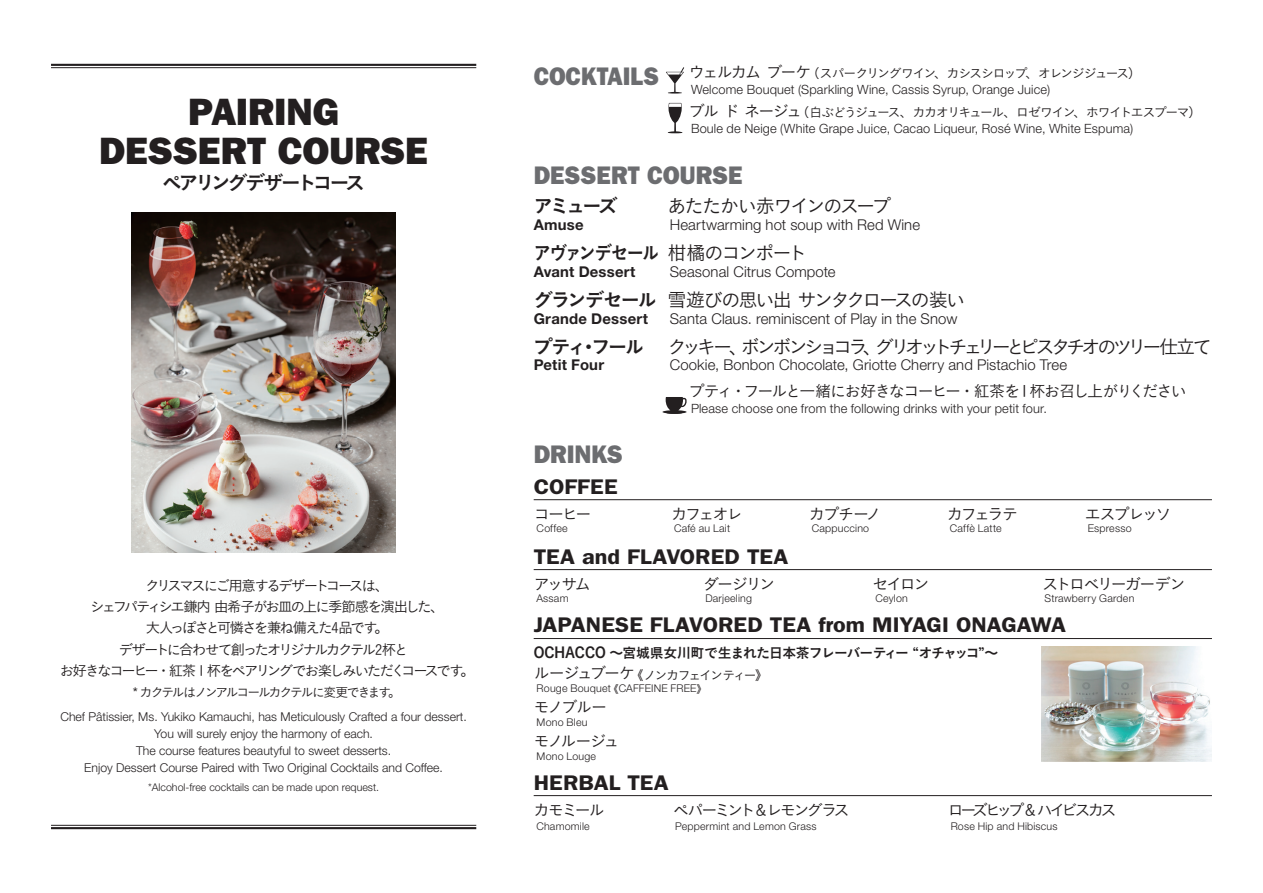
<style>
.page{position:relative;width:1263px;height:893px;background:#fff}
.page>*{position:absolute;margin:0;border:0;box-sizing:border-box;transform-origin:0 0}
.t1{font:38.25px "ITC Franklin Gothic Std Hvy";letter-spacing:-.005em;color:#231f20}
.t2{font:25.5px "ITC Franklin Gothic Std Hvy";color:#6c6d70;scale:.95 1}
.t3{font:25.5px "ITC Franklin Gothic Std Hvy";color:#6c6d70;scale:.93 1}
.t4{font:600 21.3px "ITC Franklin Gothic Std";color:#231f20;scale:1.1 1}
.t5{font:19.65px "Koburina Go Std N W6";letter-spacing:-.145em;color:#231f20}
.t6{font:19.2px "Koburina Go Std N W3";letter-spacing:-.21em;color:#231f20}
.t7{font:19.2px "Koburina Go Std N W3";letter-spacing:-.11em;color:#231f20}
.t8{font:19.2px "Koburina Go Std N W6";letter-spacing:-.09em;color:#231f20;scale:.9 1}
.t9{font:19.2px "Koburina Go Std N W3";letter-spacing:-.1em;color:#231f20}
.t10{font:19.2px "Koburina Go Std N W6";letter-spacing:-.115em;color:#231f20}
.t11{font:19.2px "Koburina Go Std N W6";letter-spacing:-.085em;color:#231f20}
.t12{font:15.9px "Koburina Go Std N W3";letter-spacing:-.125em;color:#231f20}
.t13{font:15.9px "Koburina Go Std N W3";letter-spacing:-.1em;color:#231f20}
.t14{font:15.9px "Koburina Go Std N W3";letter-spacing:-.16em;color:#231f20}
.t15{font:15.9px "Koburina Go Std N W3";letter-spacing:-.205em;color:#231f20}
.t16{font:15.9px "Koburina Go Std N W3";letter-spacing:-.105em;color:#231f20}
.t17{font:300 14.85px "Helvetica Neue LT Std";letter-spacing:.005em;color:#231f20}
.t18{font:700 14.85px "Helvetica Neue LT Std";letter-spacing:.015em;color:#231f20}
.t19{font:14.4px/21.3px "Koburina Go Std N W3";letter-spacing:-.15em;color:#231f20;text-align:center}
.t20{font:13.8px "Koburina Go Std N W6";letter-spacing:-.055em;color:#231f20}
.t21{font:300 12.75px "Helvetica Neue LT Std";letter-spacing:.015em;color:#231f20}
.t22{font:12.75px "Koburina Go Std N W3";letter-spacing:-.13em;color:#231f20}
.t23{font:12.75px "Koburina Go Std N W3";letter-spacing:-.11em;color:#231f20}
.t24{font:12.75px "Koburina Go Std N W3";letter-spacing:-.155em;color:#231f20}
.t25{font:300 12.15px/17px "Helvetica Neue LT Std";color:#231f20;text-align:center}
.t26{font:300 10.65px "Helvetica Neue LT Std";letter-spacing:.02em;color:#231f20}
.t27{font:300 10.65px "Helvetica Neue LT Std";color:#231f20}
.s1{font-size:15.9px}
.s2{font-family:"Koburina Go Std N W3"}
.s3{font-size:14.85px}
.s4{font-family:"Koburina Go Std N W3";font-weight:400}
</style>
<div class="page">
<hr style="left:534px;top:499px;width:678px;height:1px;background:#231f20">
<hr style="left:534px;top:569px;width:678px;height:1px;background:#231f20">
<hr style="left:534px;top:795px;width:678px;height:1px;background:#231f20">
<svg style="left:668px;top:103px;width:14px;height:30px"></svg>
<svg style="left:666px;top:67px;width:18px;height:27px"></svg>
<hr style="left:51px;top:64px;width:425px;height:2px;background:#231f20">
<hr style="left:51px;top:67px;width:425px;height:1px;background:#231f20">
<hr style="left:51px;top:825px;width:425px;height:1px;background:#231f20">
<hr style="left:51px;top:827px;width:425px;height:2px;background:#231f20">
<hr style="left:534px;top:638px;width:678px;height:1px;background:#231f20">
<img style="left:132px;top:213px;width:263px;height:340px">
<svg style="left:662px;top:397px;width:25px;height:17px"></svg>
<img style="left:1042px;top:646px;width:170px;height:115px">
<h1 class="t1" style="left:188px;top:90px;width:152px">PAIRING</h1>
<h1 class="t1" style="left:99px;top:128px;width:331px">DESSERT COURSE</h1>
<h3 class="t5" style="left:162px;top:168px;width:205px">ペアリングデザートコース</h3>
<p class="t19" style="left:60px;top:575px;width:417px">クリスマスにご用意するデザートコースは、<br>シェフパティシエ鎌内由希子がお皿の上に季節感を演出した、<br>大人っぽさと可憐さを兼ね備えた4品です。<br>デザートに合わせて創ったオリジナルカクテル2杯と<br>お好きなコーヒー・紅茶 1 杯をペアリングでお楽しみいただくコースです。</p>
<p class="t24" style="left:133px;top:682px;width:270px">* カクテルはノンアルコールカクテルに変更できます。</p>
<p class="t25" style="left:60px;top:708px;width:408px">Chef Pâtissier, Ms. Yukiko Kamauchi, has Meticulously Crafted a four dessert.<br>You will surely enjoy the harmony of each.<br>The course features beautyful to sweet desserts.<br>Enjoy Dessert Course Paired with Two Original Cocktails and Coffee.</p>
<p class="t27" style="left:148px;top:781px;width:232px">*Alcohol-free cocktails can be made upon request.</p>
<h2 class="t3" style="left:534px;top:61px;width:136px">COCKTAILS</h2>
<p class="t23" style="left:689px;top:63px;width:454px"><span class="s1">ウェルカムブーケ</span>（スパークリングワイン、カシスシロップ、オレンジジュース）</p>
<p class="t21" style="left:691px;top:82px;width:361px">Welcome Bouquet (Sparkling Wine, Cassis Syrup, Orange Juice)</p>
<p class="t22" style="left:689px;top:103px;width:514px"><span class="s1">ブルドネージュ</span>（白ぶどうジュース、カカオリキュール、ロゼワイン、ホワイトエスプーマ）</p>
<p class="t21" style="left:691px;top:121px;width:444px">Boule de Neige (White Grape Juice, Cacao Liqueur, Rosé Wine, White Espuma)</p>
<h2 class="t2" style="left:534px;top:160px;width:221px">DESSERT COURSE</h2>
<h3 class="t9" style="left:668px;top:192px;width:225px">あたたかい赤ワインのスープ</h3>
<p class="t17" style="left:670px;top:216px;width:252px">Heartwarming hot soup with Red Wine</p>
<h3 class="t8" style="left:534px;top:238px;width:305px">アヴァンデセール<span class="s2">柑橘のコンポート</span></h3>
<p class="t17" style="left:670px;top:262px;width:167px">Seasonal Citrus Compote</p>
<h3 class="t7" style="left:668px;top:285px;width:299px">雪遊びの思い出サンタクロースの装い</h3>
<p class="t17" style="left:670px;top:309px;width:289px">Santa Claus. reminiscent of Play in the Snow</p>
<h3 class="t6" style="left:668px;top:332px;width:546px">クッキー、ボンボンショコラ、グリオットチェリーとピスタチオのツリー仕立て</h3>
<p class="t17" style="left:670px;top:356px;width:399px">Cookie, Bonbon Chocolate, Griotte Cherry and Pistachio Tree</p>
<h3 class="t13" style="left:689px;top:379px;width:499px">プティ・フールと一緒にお好きなコーヒー・紅茶を1 杯お召し上がりください</h3>
<p class="t21" style="left:691px;top:401px;width:357px">Please choose one from the following drinks with your petit four.</p>
<h3 class="t10" style="left:534px;top:191px;width:85px">アミューズ</h3>
<p class="t18" style="left:534px;top:216px;width:52px">Amuse</p>
<p class="t18" style="left:534px;top:262px;width:103px">Avant Dessert</p>
<h3 class="t11" style="left:534px;top:285px;width:125px">グランデセール</h3>
<p class="t18" style="left:534px;top:309px;width:116px">Grande Dessert</p>
<h3 class="t10" style="left:534px;top:332px;width:112px">プティ・フール</h3>
<p class="t18" style="left:534px;top:356px;width:72px">Petit Four</p>
<h2 class="t2" style="left:534px;top:440px;width:95px">DRINKS</h2>
<h3 class="t4" style="left:534px;top:474px;width:78px">COFFEE</h3>
<h3 class="t12" style="left:534px;top:502px;width:59px">コーヒー</h3>
<p class="t26" style="left:537px;top:522px;width:33px">Coffee</p>
<h3 class="t12" style="left:671px;top:502px;width:72px">カフェオレ</h3>
<p class="t26" style="left:674px;top:522px;width:58px">Café au Lait</p>
<h3 class="t4" style="left:534px;top:544px;width:233px">TEA and FLAVORED TEA</h3>
<h3 class="t12" style="left:534px;top:572px;width:59px">アッサム</h3>
<p class="t26" style="left:536px;top:592px;width:34px">Assam</p>
<h3 class="t12" style="left:703px;top:572px;width:73px">ダージリン</h3>
<p class="t26" style="left:705px;top:592px;width:48px">Darjeeling</p>
<h3 class="t12" style="left:809px;top:502px;width:74px">カプチーノ</h3>
<p class="t26" style="left:812px;top:522px;width:59px">Cappuccino</p>
<h3 class="t12" style="left:873px;top:572px;width:58px">セイロン</h3>
<p class="t26" style="left:875px;top:592px;width:34px">Ceylon</p>
<h3 class="t12" style="left:947px;top:502px;width:73px">カフェラテ</h3>
<p class="t26" style="left:950px;top:522px;width:53px">Caffè Latte</p>
<h3 class="t12" style="left:1085px;top:502px;width:88px">エスプレッソ</h3>
<p class="t26" style="left:1088px;top:522px;width:45px">Espresso</p>
<h3 class="t16" style="left:1042px;top:572px;width:144px">ストロベリーガーデン</h3>
<p class="t26" style="left:1044px;top:592px;width:91px">Strawberry Garden</p>
<h3 class="t4" style="left:534px;top:613px;width:485px">JAPANESE FLAVORED TEA from MIYAGI ONAGAWA</h3>
<p class="t20" style="left:534px;top:642px;width:466px"><span class="s3">OCHACCO</span> ～宮城県女川町で生まれた日本茶フレーバーティー “オチャッコ”～</p>
<p class="t22" style="left:534px;top:665px;width:236px"><span class="s1">ルージュブーケ</span>《ノンカフェインティー》</p>
<p class="t26" style="left:537px;top:681px;width:172px">Rouge Bouquet<span class="s4">《</span>CAFFEINE FREE<span class="s4">》</span></p>
<h3 class="t12" style="left:534px;top:695px;width:75px">モノブルー</h3>
<p class="t26" style="left:537px;top:715px;width:52px">Mono Bleu</p>
<h3 class="t12" style="left:534px;top:729px;width:87px">モノルージュ</h3>
<p class="t26" style="left:537px;top:749px;width:61px">Mono Louge</p>
<h3 class="t4" style="left:534px;top:770px;width:124px">HERBAL TEA</h3>
<h3 class="t12" style="left:534px;top:798px;width:72px">カモミール</h3>
<h3 class="t14" style="left:673px;top:798px;width:178px">ペパーミント &amp;レモングラス</h3>
<h3 class="t15" style="left:948px;top:798px;width:170px">ローズヒップ＆ハイビスカス</h3>
<p class="t26" style="left:536px;top:819px;width:55px">Chamomile</p>
<p class="t26" style="left:675px;top:819px;width:143px">Peppermint and Lemon Grass</p>
<p class="t26" style="left:951px;top:819px;width:108px">Rose Hip and Hibiscus</p>
</div>
